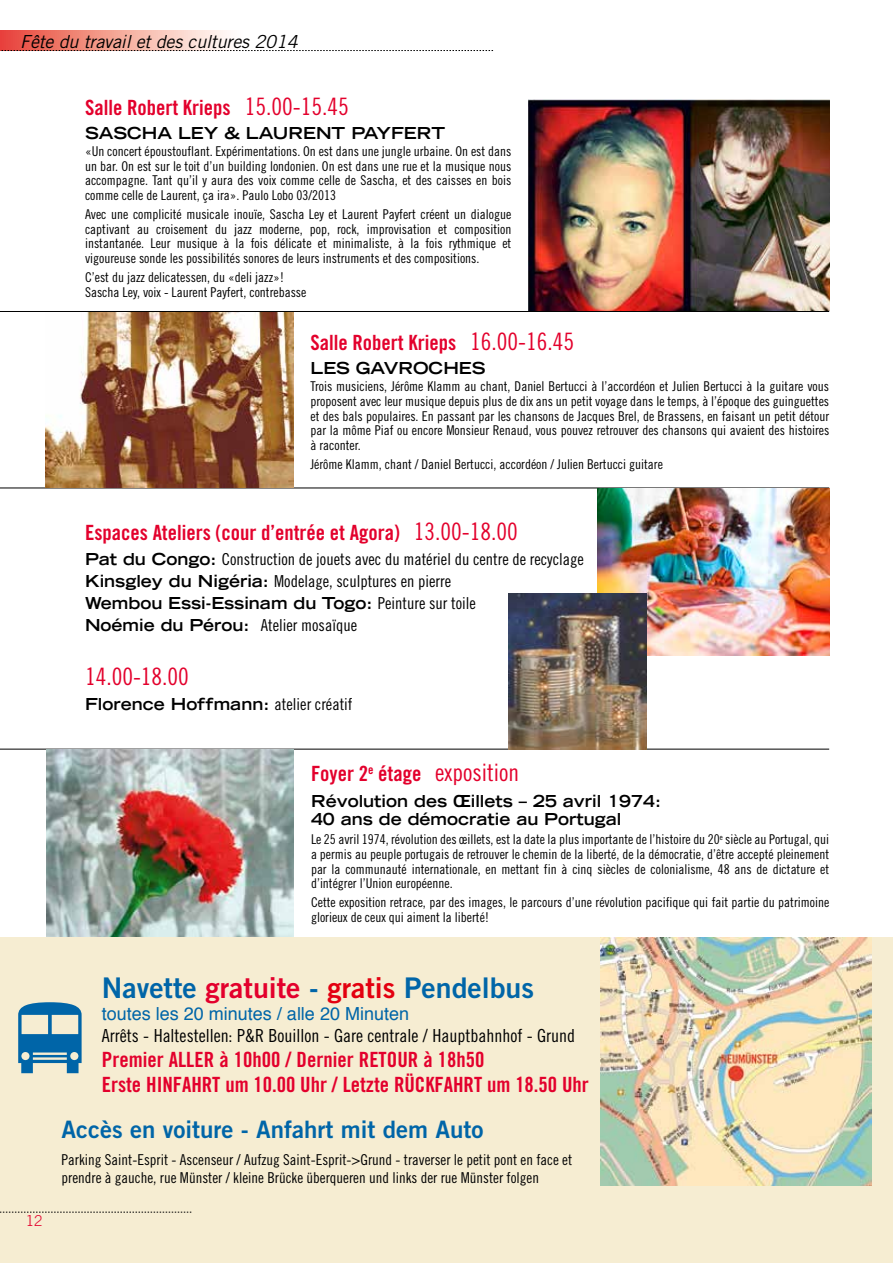
<style>
.page{position:relative;width:893px;height:1263px;background:#fff}
.page>*{position:absolute;margin:0;border:0;box-sizing:border-box;transform-origin:0 0}
.t1{font:28.5px "Trade Gothic LT Std Bd 2";color:#0065a8}
.t2{font:24px "Trade Gothic LT Std Bd 2";color:#0065a8}
.t3{font:24px "Trade Gothic LT Std Cn 18";color:#e3002c}
.t4{font:21px "Trade Gothic LT Std Bd Cn 20";color:#e3002c}
.t5{font:18px "Trade Gothic LT Std Cn 18";color:#000}
.t6{font:18px "Helvetica";color:#0065a8}
.t7{font:italic 18px "Trade Gothic LT Std";letter-spacing:-.01em;color:#000}
.t8{font:700 expanded 16.5px/18px "Trade Gothic LT Std";color:#000}
.t9{font:16.5px/22.2px "Trade Gothic LT Std Cn 18";color:#000}
.t10{font:15px/18px "Trade Gothic LT Std Cn 18";color:#000}
.t11{font:300 15px "Trade Gothic LT Std";color:#e3002c}
.t12{font:13.5px/14.7px "Trade Gothic LT Std Cn 18";color:#000;text-align:justify}
.s1{font-family:"Trade Gothic LT Std Cn 18";font-size:24px}
.s2{font-family:"Trade Gothic LT Std";font-weight:700;font-stretch:expanded}
.s3{font-family:"Trade Gothic LT Std Cn 18";font-weight:400;font-stretch:normal}
.s4{color:#e3002c}
.s5{color:#e30010}
</style>
<div class="page">
<div style="left:0;top:937px;width:893px;height:326px;background:#f6edd2"></div>
<img style="left:601px;top:937px;width:271px;height:249px">
<svg style="left:0;top:1212px;width:191px;height:1px"></svg>
<svg style="left:0;top:31px;width:227px;height:19px"></svg>
<svg style="left:0;top:50px;width:493px;height:1px"></svg>
<hr style="left:0;top:311px;width:829px;height:1px;background:#000">
<hr style="left:0;top:488px;width:829px;height:1px;background:#000">
<hr style="left:0;top:749px;width:829px;height:1px;background:#000">
<img style="left:46px;top:750px;width:248px;height:186px">
<img style="left:597px;top:489px;width:232px;height:166px">
<img style="left:508px;top:593px;width:138px;height:156px">
<img style="left:46px;top:313px;width:247px;height:175px">
<img style="left:528px;top:100px;width:301px;height:210px">
<h3 class="t7" style="left:20px;top:30px;width:279px">Fête du travail et des cultures 2014</h3>
<h3 class="t4" style="left:85px;top:95px;width:265px">Salle Robert Krieps <span class="s1">15.00-15.45</span></h3>
<p class="t8" style="left:85px;top:124px;width:362px">SASCHA LEY &amp; LAURENT PAYFERT</p>
<p class="t12" style="left:85px;top:144px;width:428px">«Un concert époustouflant. Expérimentations. On est dans une jungle urbaine. On est dans un bar. On est sur le toit d’un building londonien. On est dans une rue et la musique nous accompagne. Tant qu’il y aura des voix comme celle de Sascha, et des caisses en bois comme celle de Laurent, ça ira». Paulo Lobo 03/2013</p>
<p class="t12" style="left:85px;top:207px;width:428px">Avec une complicité musicale inouïe, Sascha Ley et Laurent Payfert créent un dialogue captivant au croisement du jazz moderne, pop, rock, improvisation et composition instantanée. Leur musique à la fois délicate et minimaliste, à la fois rythmique et vigoureuse sonde les possibilités sonores de leurs instruments et des compositions.</p>
<p class="t12" style="left:85px;top:270px;width:223px">C’est du jazz delicatessen, du «deli jazz»!<br>Sascha Ley, voix - Laurent Payfert, contrebasse</p>
<h3 class="t4" style="left:310px;top:330px;width:265px">Salle Robert Krieps <span class="s1">16.00-16.45</span></h3>
<p class="t8" style="left:310px;top:359px;width:176px">LES GAVROCHES</p>
<p class="t12" style="left:310px;top:379px;width:520px">Trois musiciens, Jérôme Klamm au chant, Daniel Bertucci à l’accordéon et Julien Bertucci à la guitare vous proposent avec leur musique depuis plus de dix ans un petit voyage dans le temps, à l’époque des guinguettes et des bals populaires. En passant par les chansons de Jacques Brel, de Brassens, en faisant un petit détour par la môme Piaf ou encore Monsieur Renaud, vous pouvez retrouver des chansons qui avaient des histoires à raconter.</p>
<p class="t12" style="left:310px;top:457px;width:354px">Jérôme Klamm, chant / Daniel Bertucci, accordéon / Julien Bertucci guitare</p>
<h3 class="t4" style="left:85px;top:520px;width:434px">Espaces Ateliers (cour d’entrée et Agora) <span class="s1">13.00-18.00</span></h3>
<p class="t9" style="left:85px;top:547px;width:500px"><span class="s2">Pat du Congo:</span> Construction de jouets avec du matériel du centre de recyclage<br><span class="s2">Kinsgley du Nigéria:</span> Modelage, sculptures en pierre</p>
<p class="t8" style="left:85px;top:594px;width:392px">Wembou Essi-Essinam du Togo: <span class="s3">Peinture sur toile</span></p>
<p class="t9" style="left:85px;top:614px;width:274px"><span class="s2">Noémie du Pérou:</span> Atelier mosaïque</p>
<h2 class="t3" style="left:85px;top:662px;width:105px">14.00-18.00</h2>
<p class="t8" style="left:85px;top:694px;width:269px">Florence Hoffmann: <span class="s3">atelier créatif</span></p>
<h3 class="t4" style="left:311px;top:761px;width:210px">Foyer 2<sup>e</sup> étage <span class="s1">exposition</span></h3>
<p class="t8" style="left:311px;top:792px;width:351px">Révolution des Œillets – 25 avril 1974:<br>40 ans de démocratie au Portugal</p>
<p class="t12" style="left:311px;top:832px;width:520px">Le 25 avril 1974, révolution des œillets, est la date la plus importante de l’histoire du 20<sup>e</sup> siècle au Portugal, qui a permis au peuple portugais de retrouver le chemin de la liberté, de la démocratie, d’être accepté pleinement par la communauté internationale, en mettant fin à cinq siècles de colonialisme, 48 ans de dictature et d’intégrer l’Union européenne.</p>
<p class="t12" style="left:311px;top:895px;width:520px">Cette exposition retrace, par des images, le parcours d’une révolution pacifique qui fait partie du patrimoine glorieux de ceux qui aiment la liberté!</p>
<h1 class="t1" style="left:102px;top:971px;width:434px">Navette <span class="s4">gratuite</span> - <span class="s5">gratis</span> Pendelbus</h1>
<h3 class="t6" style="left:102px;top:1000px;width:309px">toutes les 20 minutes / alle 20 Minuten</h3>
<h3 class="t5" style="left:102px;top:1024px;width:475px">Arrêts - Haltestellen: P&amp;R Bouillon - Gare centrale / Hauptbahnhof - Grund</h3>
<h3 class="t4" style="left:102px;top:1047px;width:384px">Premier ALLER à 10h00 / Dernier RETOUR à 18h50</h3>
<h3 class="t4" style="left:-6px;top:1072px;width:597px"><sup>❖</sup>Erste HINFAHRT um 10.00 Uhr / Letzte RÜCKFAHRT um 18.50 Uhr</h3>
<h2 class="t2" style="left:62px;top:1115px;width:423px">Accès en voiture - Anfahrt mit dem Auto</h2>
<p class="t10" style="left:62px;top:1150px;width:512px">Parking Saint-Esprit - Ascenseur / Aufzug Saint-Esprit-&gt;Grund - traverser le petit pont en face et prendre à gauche, rue Münster / kleine Brücke überqueren und links der rue Münster folgen</p>
<p class="t11" style="left:26px;top:1212px;width:18px">12</p>
</div>
